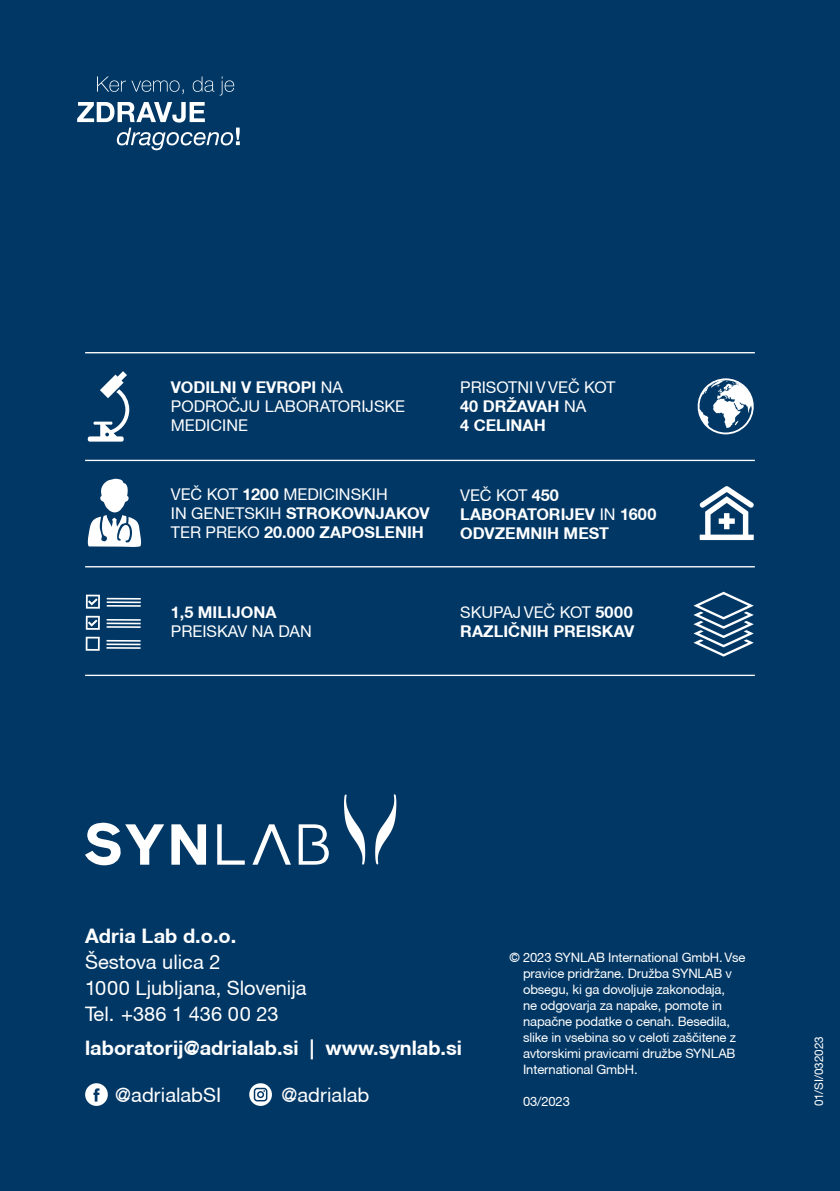
<style>
.page{position:relative;width:840px;height:1191px;background:#fff}
.page>*{position:absolute;margin:0;border:0;box-sizing:border-box;transform-origin:0 0}
.t1{font:20px/26px "Helvetica Neue CE";color:#fff}
.t2{font:700 20px "Helvetica Neue CE";color:#fff}
.t3{font:16.2px/18.8px "Helvetica Neue CE";color:#fff}
.t4{font:700 16.2px/18.8px "Helvetica Neue CE";color:#fff}
.t5{font:13px/16px "Helvetica Neue CE";letter-spacing:-.01em;color:#fff}
.t6{font:12px "Helvetica Neue CE";color:#fff}
.s1{font-weight:700}
.s2{font-weight:400}
</style>
<div class="page">
<div style="left:0;top:0;width:839px;height:1191px;background:#003765"></div>
<svg style="left:88px;top:371px;width:41px;height:70px"></svg>
<svg style="left:697px;top:378px;width:57px;height:56px"></svg>
<hr style="left:85px;top:674px;width:669px;height:2px;background:#fff">
<hr style="left:85px;top:460px;width:669px;height:1px;background:#fff">
<hr style="left:85px;top:352px;width:669px;height:1px;background:#fff">
<hr style="left:85px;top:566px;width:669px;height:1px;background:#fff">
<svg style="left:87px;top:479px;width:54px;height:68px"></svg>
<svg style="left:86px;top:636px;width:14px;height:15px"></svg>
<hr style="left:107px;top:598px;width:34px;height:1px;background:#fff">
<hr style="left:106px;top:640px;width:34px;height:1px;background:#fff">
<hr style="left:106px;top:643px;width:34px;height:2px;background:#fff">
<hr style="left:106px;top:647px;width:34px;height:2px;background:#fff">
<hr style="left:107px;top:601px;width:34px;height:2px;background:#fff">
<hr style="left:107px;top:605px;width:34px;height:2px;background:#fff">
<hr style="left:107px;top:619px;width:34px;height:2px;background:#fff">
<hr style="left:107px;top:622px;width:34px;height:2px;background:#fff">
<hr style="left:106px;top:626px;width:34px;height:2px;background:#fff">
<svg style="left:86px;top:594px;width:14px;height:14px"></svg>
<svg style="left:86px;top:616px;width:14px;height:14px"></svg>
<svg style="left:693px;top:592px;width:60px;height:64px"></svg>
<svg style="left:699px;top:486px;width:54px;height:54px"></svg>
<svg style="left:85px;top:1083px;width:23px;height:23px"></svg>
<svg style="left:249px;top:1083px;width:23px;height:23px"></svg>
<svg style="left:97px;top:76px;width:137px;height:19px"></svg>
<svg style="left:77px;top:102px;width:163px;height:48px"></svg>
<svg style="left:344px;top:794px;width:21px;height:70px"></svg>
<svg style="left:375px;top:794px;width:21px;height:70px"></svg>
<svg style="left:217px;top:824px;width:28px;height:40px"></svg>
<svg style="left:298px;top:824px;width:30px;height:40px"></svg>
<svg style="left:85px;top:822px;width:79px;height:43px"></svg>
<svg style="left:171px;top:824px;width:35px;height:40px"></svg>
<svg style="left:252px;top:824px;width:39px;height:40px"></svg>
<p class="t3" style="left:171px;top:378px;width:236px"><span class="s1">VODILNI V EVROPI</span> NA<br>PODROČJU LABORATORIJSKE<br>MEDICINE</p>
<p class="t3" style="left:171px;top:485px;width:260px">VEČ KOT <span class="s1">1200</span> MEDICINSKIH<br>IN GENETSKIH <span class="s1">STROKOVNJAKOV<br></span>TER PREKO <span class="s1">20.000 ZAPOSLENIH</span></p>
<p class="t4" style="left:171px;top:603px;width:107px">1,5 MILIJONA</p>
<p class="t3" style="left:171px;top:622px;width:142px">PREISKAV NA DAN</p>
<p class="t3" style="left:460px;top:378px;width:157px">PRISOTNI V VEČ KOT<br><span class="s1">40 DRŽAVAH</span> NA<br><span class="s1">4 CELINAH</span></p>
<p class="t4" style="left:460px;top:486px;width:198px"><span class="s2">VEČ KOT</span> 450<br>LABORATORIJEV <span class="s2">IN</span> 1600<br>ODVZEMNIH MEST</p>
<p class="t4" style="left:460px;top:603px;width:175px"><span class="s2">SKUPAJ VEČ KOT</span> 5000<br>RAZLIČNIH PREISKAV</p>
<h1 class="t2" style="left:85px;top:923px;width:153px">Adria Lab d.o.o.</h1>
<h1 class="t1" style="left:85px;top:949px;width:223px">Šestova ulica 2<br>1000 Ljubljana, Slovenija<br>Tel. +386 1 436 00 23</h1>
<h1 class="t2" style="left:85px;top:1035px;width:378px">laboratorij@adrialab.si | www.synlab.si</h1>
<p class="t6" style="left:811px;top:1106px;width:72px;rotate:-90deg">01/SI/032023</p>
<p class="t5" style="left:523px;top:949px;width:224px;text-indent:-14px">© 2023 SYNLAB International GmbH.Vse pravice pridržane. Družba SYNLAB v obsegu, ki ga dovoljuje zakonodaja,<br>ne odgovarja za napake, pomote in napačne podatke o cenah. Besedila, slike in vsebina so v celoti zaščitene z avtorskimi pravicami družbe SYNLAB International GmbH.</p>
<p class="t5" style="left:523px;top:1093px;width:48px">03/2023</p>
<h1 class="t1" style="left:115px;top:1081px;width:108px">@adrialabSI</h1>
<h1 class="t1" style="left:281px;top:1081px;width:89px">@adrialab</h1>
</div>
